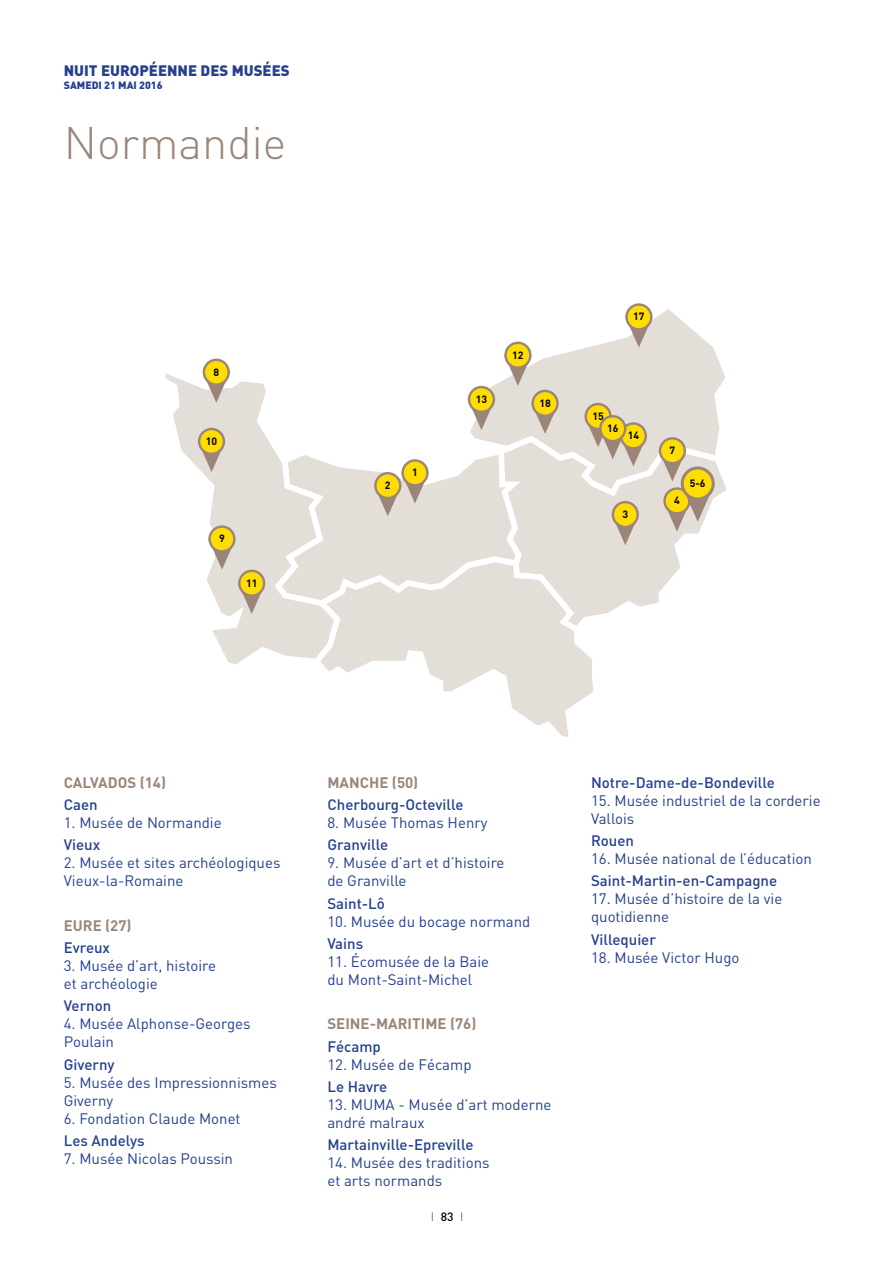
<style>
.page{position:relative;width:893px;height:1263px;background:#fff}
.page>*{position:absolute;margin:0;border:0;box-sizing:border-box;transform-origin:0 0}
.t1{font:300 45px "DIN";color:#9b8579}
.t2{font:15px/18px "DIN";color:#25408f}
.t3{font:500 15px "DIN";color:#25408f}
.t4{font:700 15px "DIN";letter-spacing:.025em;color:#9b8579}
.t5{font:900 15px "DIN";color:#25408f}
.t6{font:700 15px "DIN";letter-spacing:.08em;color:#9b8579}
.t7{font:300 12px "DIN";color:#25408f}
.t8{font:700 10.5px "DIN";color:#000}
.t9{font:900 10.5px "DIN";color:#25408f}
.s1{font-weight:500;color:#000}
</style>
<div class="page">
<svg style="left:467px;top:303px;width:258px;height:96px"></svg>
<svg style="left:343px;top:629px;width:251px;height:108px"></svg>
<svg style="left:165px;top:361px;width:178px;height:311px"></svg>
<svg style="left:203px;top:376px;width:27px;height:27px"></svg>
<div style="left:204px;top:360px;width:25px;height:25px;background:#fd0;border-radius:50%"></div>
<div style="left:203px;top:359px;width:27px;height:27px;border:2px solid #9b8579;border-radius:50%"></div>
<svg style="left:208px;top:543px;width:28px;height:27px"></svg>
<div style="left:210px;top:527px;width:24px;height:24px;background:#fd0;border-radius:50%"></div>
<div style="left:208px;top:525px;width:28px;height:28px;border:2px solid #9b8579;border-radius:50%"></div>
<svg style="left:198px;top:445px;width:27px;height:27px"></svg>
<div style="left:199px;top:429px;width:25px;height:25px;background:#fd0;border-radius:50%"></div>
<div style="left:198px;top:428px;width:27px;height:27px;border:2px solid #9b8579;border-radius:50%"></div>
<svg style="left:238px;top:587px;width:27px;height:27px"></svg>
<div style="left:239px;top:571px;width:25px;height:25px;background:#fd0;border-radius:50%"></div>
<div style="left:238px;top:570px;width:27px;height:27px;border:2px solid #9b8579;border-radius:50%"></div>
<svg style="left:504px;top:359px;width:27px;height:27px"></svg>
<div style="left:505px;top:343px;width:25px;height:25px;background:#fd0;border-radius:50%"></div>
<div style="left:504px;top:342px;width:27px;height:27px;border:2px solid #9b8579;border-radius:50%"></div>
<div style="left:469px;top:387px;width:25px;height:25px;background:#fd0;border-radius:50%"></div>
<div style="left:468px;top:386px;width:27px;height:27px;border:2px solid #9b8579;border-radius:50%"></div>
<svg style="left:625px;top:321px;width:27px;height:27px"></svg>
<div style="left:626px;top:305px;width:25px;height:24px;background:#fd0;border-radius:50%"></div>
<div style="left:625px;top:303px;width:27px;height:28px;border:2px solid #9b8579;border-radius:50%"></div>
<svg style="left:271px;top:399px;width:456px;height:230px"></svg>
<div style="left:533px;top:391px;width:24px;height:25px;background:#fd0;border-radius:50%"></div>
<div style="left:531px;top:390px;width:28px;height:27px;border:2px solid #9b8579;border-radius:50%"></div>
<p class="t5" style="left:64px;top:61px;width:226px">NUIT EUROPÉENNE DES MUSÉES</p>
<p class="t9" style="left:64px;top:78px;width:100px">SAMEDI 21 MAI 2016</p>
<h1 class="t1" style="left:64px;top:115px;width:224px">Normandie</h1>
<p class="t8" style="left:213px;top:365px;width:7px">8</p>
<p class="t8" style="left:206px;top:434px;width:13px">10</p>
<p class="t8" style="left:219px;top:532px;width:7px">9</p>
<p class="t8" style="left:246px;top:576px;width:13px">11</p>
<p class="t8" style="left:385px;top:478px;width:7px">2</p>
<p class="t8" style="left:412px;top:465px;width:7px">1</p>
<p class="t8" style="left:476px;top:392px;width:13px">13</p>
<p class="t8" style="left:512px;top:348px;width:13px">12</p>
<p class="t8" style="left:539px;top:396px;width:13px">18</p>
<p class="t8" style="left:633px;top:310px;width:13px">17</p>
<p class="t8" style="left:592px;top:409px;width:13px">15</p>
<p class="t8" style="left:607px;top:421px;width:13px">16</p>
<p class="t8" style="left:628px;top:429px;width:13px">14</p>
<p class="t8" style="left:622px;top:507px;width:7px">3</p>
<p class="t8" style="left:670px;top:443px;width:7px">7</p>
<p class="t8" style="left:674px;top:494px;width:7px">4</p>
<p class="t8" style="left:690px;top:476px;width:17px">5-6</p>
<p class="t6" style="left:64px;top:773px;width:104px">CALVADOS (14)</p>
<p class="t3" style="left:64px;top:795px;width:35px">Caen</p>
<p class="t2" style="left:64px;top:813px;width:159px">1. Musée de Normandie</p>
<p class="t3" style="left:64px;top:835px;width:38px">Vieux</p>
<p class="t2" style="left:64px;top:854px;width:218px">2. Musée et sites archéologiques<br>Vieux-la-Romaine</p>
<p class="t4" style="left:64px;top:916px;width:69px">EU RE (27)</p>
<p class="t3" style="left:64px;top:938px;width:48px">Evreux</p>
<p class="t2" style="left:64px;top:956px;width:154px">3. Musée d’art, histoire et archéologie</p>
<p class="t3" style="left:64px;top:996px;width:49px">Vernon</p>
<p class="t2" style="left:64px;top:1015px;width:188px">4. Musée Alphonse-Georges<br>Poulain</p>
<p class="t3" style="left:64px;top:1055px;width:52px">Giverny</p>
<p class="t2" style="left:64px;top:1073px;width:215px">5. Musée des Impressionnismes<br>Giverny</p>
<p class="t2" style="left:64px;top:1109px;width:178px">6. Fondation Claude Monet</p>
<p class="t3" style="left:64px;top:1131px;width:82px">Les Andelys</p>
<p class="t2" style="left:64px;top:1149px;width:171px">7. Musée Nicolas Poussin</p>
<p class="t4" style="left:327px;top:773px;width:92px">MANCHE (50)</p>
<p class="t3" style="left:327px;top:795px;width:138px">Cherbourg-Octeville</p>
<p class="t2" style="left:327px;top:813px;width:162px">8. Musée Thomas Henry</p>
<p class="t3" style="left:327px;top:835px;width:62px">Granville</p>
<p class="t2" style="left:327px;top:854px;width:179px">9. Musée d’art et d’histoire de Granville</p>
<p class="t3" style="left:327px;top:893px;width:59px">Saint-Lô</p>
<p class="t2" style="left:327px;top:912px;width:204px">10. Musée du bocage normand</p>
<p class="t3" style="left:327px;top:934px;width:37px">Vains</p>
<p class="t2" style="left:327px;top:952px;width:163px">11. Écomusée de la Baie du Mont-Saint-Michel</p>
<p class="t4" style="left:327px;top:1014px;width:150px">SEINE-MARITIM E (76)</p>
<p class="t3" style="left:327px;top:1037px;width:55px">Fécamp</p>
<p class="t2" style="left:327px;top:1055px;width:146px">12. Musée de Fécamp</p>
<p class="t3" style="left:327px;top:1077px;width:61px">Le Havre</p>
<p class="t2" style="left:327px;top:1095px;width:47px">13. Muma</p>
<p class="t2" style="left:327px;top:1095px;width:225px;text-indent:71px">- Musée d’art moderne andré malraux</p>
<p class="t3" style="left:327px;top:1135px;width:148px">Martainville-Epreville</p>
<p class="t2" style="left:327px;top:1153px;width:164px">14. Musée des traditions et arts normands</p>
<p class="t7" style="left:431px;top:1209px;width:34px">I <span class="s1">83</span> I</p>
<p class="t3" style="left:591px;top:773px;width:185px">Notre-Dame-de-Bondeville</p>
<p class="t2" style="left:591px;top:791px;width:231px">15. Musée industriel de la corderie<br>Vallois</p>
<p class="t3" style="left:591px;top:831px;width:45px">Rouen</p>
<p class="t2" style="left:591px;top:849px;width:222px">16. Musée national de l’éducation</p>
<p class="t3" style="left:591px;top:871px;width:188px">Saint-Martin-en-Campagne</p>
<p class="t2" style="left:591px;top:889px;width:193px">17. Musée d’histoire de la vie quotidienne</p>
<p class="t3" style="left:591px;top:929px;width:66px">Villequier</p>
<p class="t2" style="left:591px;top:948px;width:150px">18. Musée Victor Hugo</p>
</div>
